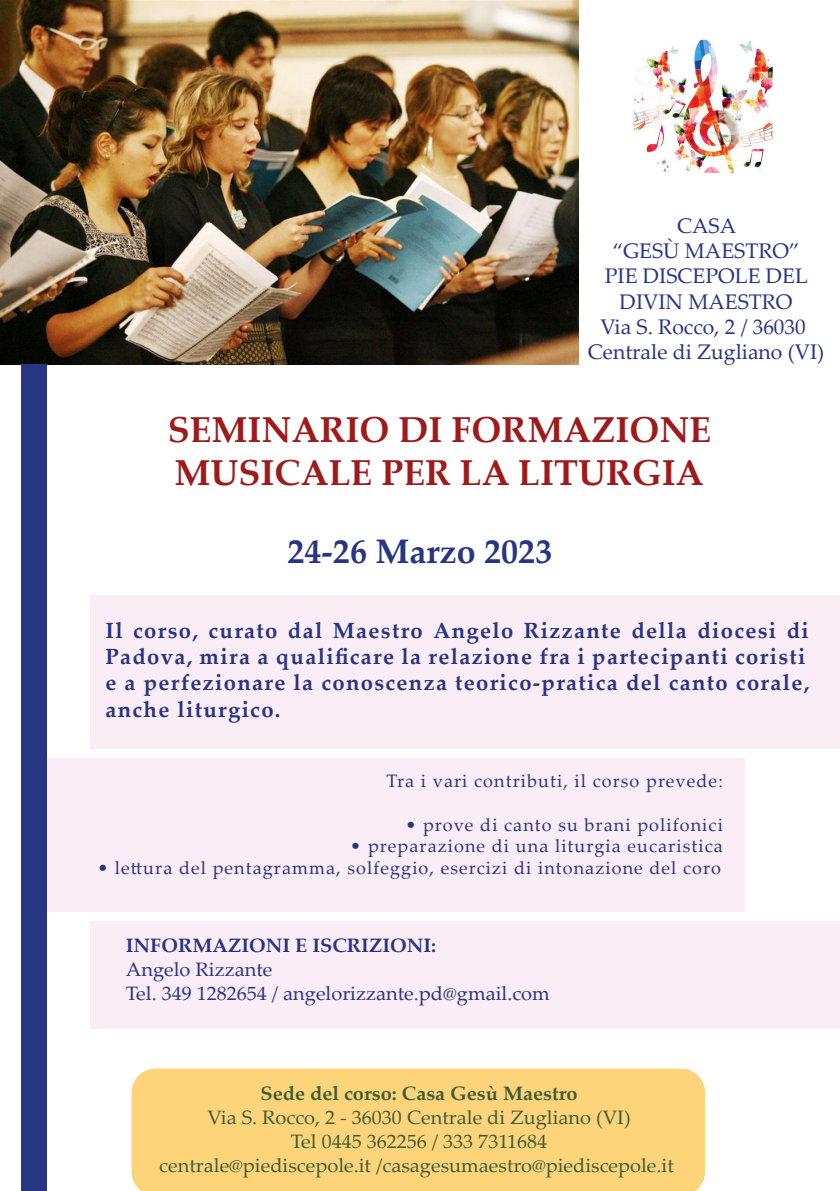
<style>
.page{position:relative;width:840px;height:1191px;background:#fff}
.page>*{position:absolute;margin:0;border:0;box-sizing:border-box;transform-origin:0 0}
.t1{font:700 36px/43.2px "Palatino Linotype";color:#9f1a1b}
.t2{font:700 34px "Palatino Linotype";color:#283583}
.t3{font:700 22px/26.4px "Palatino Linotype";letter-spacing:.06em;color:#283583}
.t4{font:21.2px/25.4px "Palatino Linotype";color:#283583;text-align:center}
.t5{font:19.4px/24px "Palatino Linotype";color:#415d36;text-align:center}
.t6{font:19.4px/24px "Palatino Linotype";color:#283583}
.t7{font:700 19.4px "Palatino Linotype";color:#415d36}
.t8{font:700 19.4px "Palatino Linotype";color:#283583}
.t9{font:18px "Palatino Linotype";letter-spacing:.06em;color:#283583}
</style>
<div class="page">
<div style="left:91px;top:595px;width:748px;height:153px;background:#fbedf6"></div>
<img style="left:633px;top:40px;width:139px;height:133px">
<img style="left:0;top:0;width:578px;height:365px">
<div style="left:27px;top:758px;width:717px;height:153px;background:#fbedf6"></div>
<div style="left:91px;top:920px;width:748px;height:108px;background:#fbedf6"></div>
<div style="left:131px;top:1068px;width:573px;height:123px;background:#fed47a"></div>
<div style="left:21px;top:365px;width:26px;height:826px;background:#283583"></div>
<p class="t4" style="left:587px;top:212px;width:237px">CASA<br>“GESÙ MAESTRO”<br>PIE DISCEPOLE DEL<br>DIVIN MAESTRO<br>Via S. Rocco, 2 / 36030<br>Centrale di Zugliano (VI)</p>
<h1 class="t1" style="left:168px;top:406px;width:545px">SEMINARIO DI FORMAZIONE<br>MUSICALE PER LA LITURGIA</h1>
<h2 class="t2" style="left:287px;top:527px;width:266px">24-26 Marzo 2023</h2>
<p class="t3" style="left:105px;top:616px;width:705px">Il corso, curato dal Maestro Angelo Rizzante della diocesi di Padova, mira a qualificare la relazione fra i partecipanti coristi e a perfezionare la conoscenza teorico-pratica del canto corale, anche liturgico.</p>
<p class="t9" style="left:386px;top:768px;width:337px">Tra i vari contributi, il corso prevede:</p>
<p class="t9" style="left:405px;top:811px;width:319px">• prove di canto su brani polifonici</p>
<p class="t9" style="left:350px;top:833px;width:374px">• preparazione di una liturgia eucaristica</p>
<p class="t9" style="left:97px;top:855px;width:624px">• lettura del pentagramma, solfeggio, esercizi di intonazione del coro</p>
<p class="t8" style="left:126px;top:932px;width:312px">INFORMAZIONI E ISCRIZIONI:</p>
<p class="t6" style="left:126px;top:957px;width:425px">Angelo Rizzante<br>Tel. 349 1282654 / angelorizzante.pd@gmail.com</p>
<p class="t7" style="left:260px;top:1079px;width:318px">Sede del corso: Casa Gesù Maestro</p>
<p class="t5" style="left:159px;top:1104px;width:516px">Via S. Rocco, 2 - 36030 Centrale di Zugliano (VI)<br>Tel 0445 362256 / 333 7311684<br>centrale@piediscepole.it /casagesumaestro@piediscepole.it</p>
</div>
